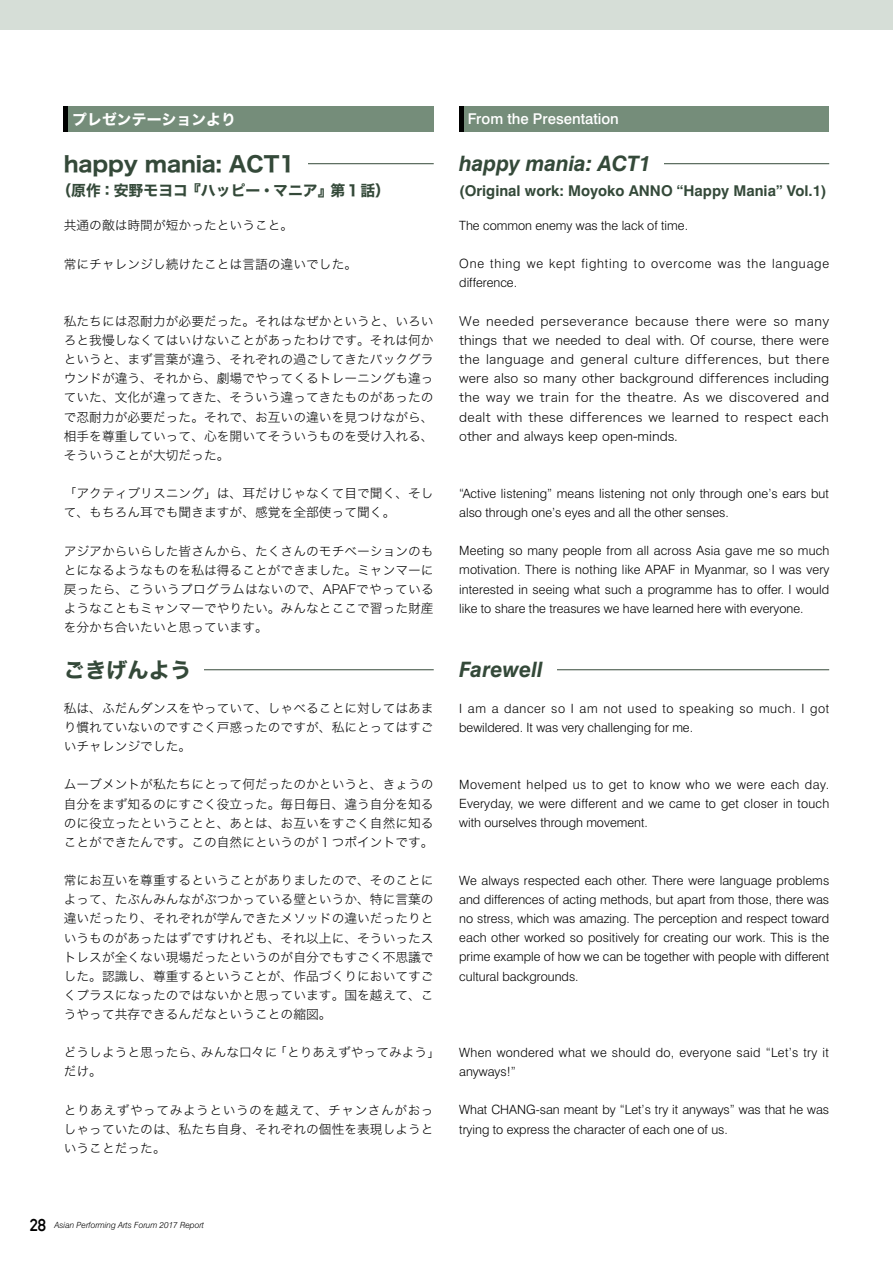
<style>
.page{position:relative;width:893px;height:1263px;background:#fff}
.page>*{position:absolute;margin:0;border:0;box-sizing:border-box;transform-origin:0 0}
.t1{font:italic 700 21.3px "Swiss 721 BT";letter-spacing:-.005em;color:#344939}
.t2{font:21.3px "Hira Kaku Std N W7";letter-spacing:-.005em;color:#344939}
.t3{font:700 14.85px "Swiss 721 BT";color:#344939}
.t4{font:14.85px "Hira Kaku Std N W7";color:#344939}
.t5{font:500 14.85px "Swiss 721 BT";color:#fff}
.t6{font:14.85px "Hira Kaku Std N W7";color:#fff}
.t7{font:12.75px/19.2px "Hira Kaku Std N W2";color:#000;text-align:justify}
.t8{font:300 12.75px/19.2px "Swiss 721 BT";color:#000}
.t9{font:300 12.75px/19.2px "Swiss 721 BT";letter-spacing:.025em;color:#000}
.t10{font:300 12.75px/19.2px "Swiss 721 BT";letter-spacing:.06em;color:#000}
.t11{font:italic 300 8.55px "Swiss 721 BT";color:#000}
.s1{font-family:"Alte DIN1451 Mittelschrift";font-weight:400;font-style:normal;font-size:16.95px}
</style>
<div class="page">
<div style="left:0;top:0;width:893px;height:30px;background:#d6ded7"></div>
<div style="left:64px;top:106px;width:370px;height:26px;background:#758d7a"></div>
<hr style="left:64px;top:106px;width:4px;height:26px;background:#000">
<div style="left:459px;top:106px;width:370px;height:26px;background:#758d7a"></div>
<hr style="left:459px;top:106px;width:4px;height:26px;background:#000">
<hr style="left:64px;top:163px;width:370px;height:1px;background:#344939">
<div style="left:64px;top:153px;width:244px;height:21px;background:#fff"></div>
<hr style="left:459px;top:163px;width:370px;height:1px;background:#344939">
<div style="left:459px;top:153px;width:205px;height:21px;background:#fff"></div>
<hr style="left:64px;top:669px;width:370px;height:1px;background:#344939">
<div style="left:64px;top:659px;width:140px;height:21px;background:#fff"></div>
<hr style="left:459px;top:669px;width:370px;height:1px;background:#344939">
<div style="left:459px;top:659px;width:98px;height:21px;background:#fff"></div>
<p class="t6" style="left:72px;top:108px;width:165px">プレゼンテーションより</p>
<p class="t5" style="left:468px;top:110px;width:153px">From the Presentation</p>
<p class="t2" style="left:64px;top:147px;width:233px">happy mania: ACT1</p>
<p class="t4" style="left:56px;top:179px;width:335px">（原作：安野モヨコ『ハッピー・マニア』第１話）</p>
<p class="t3" style="left:459px;top:181px;width:369px">(Original work: Moyoko ANNO “Happy Mania” Vol.1)</p>
<p class="t1" style="left:459px;top:151px;width:193px">happy mania: ACT1</p>
<p class="t7" style="left:64px;top:216px;width:231px">共通の敵は時間が短かったということ。</p>
<p class="t7" style="left:64px;top:254px;width:295px">常にチャレンジし続けたことは言語の違いでした。</p>
<p class="t7" style="left:64px;top:311px;width:371px">私たちには忍耐力が必要だった。それはなぜかというと、いろいろと我慢しなくてはいけないことがあったわけです。それは何かというと、まず言葉が違う、それぞれの過ごしてきたバックグラウンドが違う、それから、劇場でやってくるトレーニングも違っていた、文化が違ってきた、そういう違ってきたものがあったので忍耐力が必要だった。それで、お互いの違いを見つけながら、相手を尊重していって、心を開いてそういうものを受け入れる、そういうことが大切だった。</p>
<p class="t7" style="left:64px;top:483px;width:371px">「アクティブリスニング」は、耳だけじゃなくて目で聞く、そして、もちろん耳でも聞きますが、感覚を全部使って聞く。</p>
<p class="t7" style="left:64px;top:541px;width:371px">アジアからいらした皆さんから、たくさんのモチベーションのもとになるようなものを私は得ることができました。ミャンマーに戻ったら、こういうプログラムはないので、APAFでやっているようなこともミャンマーでやりたい。みんなとここで習った財産を分かち合いたいと思っています。</p>
<p class="t8" style="left:459px;top:216px;width:230px">The common enemy was the lack of time.</p>
<p class="t10" style="left:459px;top:254px;width:371px">One thing we kept fighting to overcome was the language difference.</p>
<p class="t7" style="left:459px;top:311px;width:372px">We needed perseverance because there were so many things that we needed to deal with. Of course, there were the language and general culture differences, but there were also so many other background differences including the way we train for the theatre. As we discovered and dealt with these differences we learned to respect each other and always keep open-minds.</p>
<p class="t8" style="left:459px;top:484px;width:371px">“Active listening” means listening not only through one’s ears but also through one’s eyes and all the other senses.</p>
<p class="t8" style="left:459px;top:541px;width:372px;text-align:justify">Meeting so many people from all across Asia gave me so much motivation. There is nothing like APAF in Myanmar, so I was very interested in seeing what such a programme has to offer. I would like to share the treasures we have learned here with everyone.</p>
<p class="t2" style="left:64px;top:653px;width:129px">ごきげんよう</p>
<p class="t1" style="left:459px;top:657px;width:85px">Farewell</p>
<p class="t7" style="left:64px;top:698px;width:371px">私は、ふだんダンスをやっていて、しゃべることに対してはあまり慣れていないのですごく戸惑ったのですが、私にとってはすごいチャレンジでした。</p>
<p class="t7" style="left:64px;top:775px;width:371px">ムーブメントが私たちにとって何だったのかというと、きょうの自分をまず知るのにすごく役立った。毎日毎日、違う自分を知るのに役立ったということと、あとは、お互いをすごく自然に知ることができたんです。この自然にというのが１つポイントです。</p>
<p class="t7" style="left:64px;top:870px;width:371px">常にお互いを尊重するということがありましたので、そのことによって、たぶんみんながぶつかっている壁というか、特に言葉の違いだったり、それぞれが学んできたメソッドの違いだったりというものがあったはずですけれども、それ以上に、そういったストレスが全くない現場だったというのが自分でもすごく不思議でした。認識し、尊重するということが、作品づくりにおいてすごくプラスになったのではないかと思っています。国を越えて、こうやって共存できるんだなということの縮図。</p>
<p class="t7" style="left:64px;top:1043px;width:378px">どうしようと思ったら、みんな口々に「とりあえずやってみよう」だけ。</p>
<p class="t7" style="left:64px;top:1100px;width:371px">とりあえずやってみようというのを越えて、チャンさんがおっしゃっていたのは、私たち自身、それぞれの個性を表現しようということだった。</p>
<p class="t8" style="left:459px;top:698px;width:372px">I am a dancer so I am not used to speaking so much. I got bewildered. It was very challenging for me.</p>
<p class="t8" style="left:459px;top:775px;width:372px;text-align:justify">Movement helped us to get to know who we were each day.<br>Everyday, we were different and we came to get closer in touch with ourselves through movement.</p>
<p class="t8" style="left:459px;top:870px;width:372px;text-align:justify">We always respected each other. There were language problems and differences of acting methods, but apart from those, there was no stress, which was amazing. The perception and respect toward each other worked so positively for creating our work. This is the prime example of how we can be together with people with different cultural backgrounds.</p>
<p class="t9" style="left:459px;top:1043px;width:371px">When wondered what we should do, everyone said “Let’s try it anyways!”</p>
<p class="t8" style="left:459px;top:1100px;width:371px">What CHANG-san meant by “Let’s try it anyways” was that he was trying to express the character of each one of us.</p>
<p class="t11" style="left:30px;top:1219px;width:176px"><span class="s1">28</span> Asian Performing Arts Forum 2017 Report</p>
</div>
